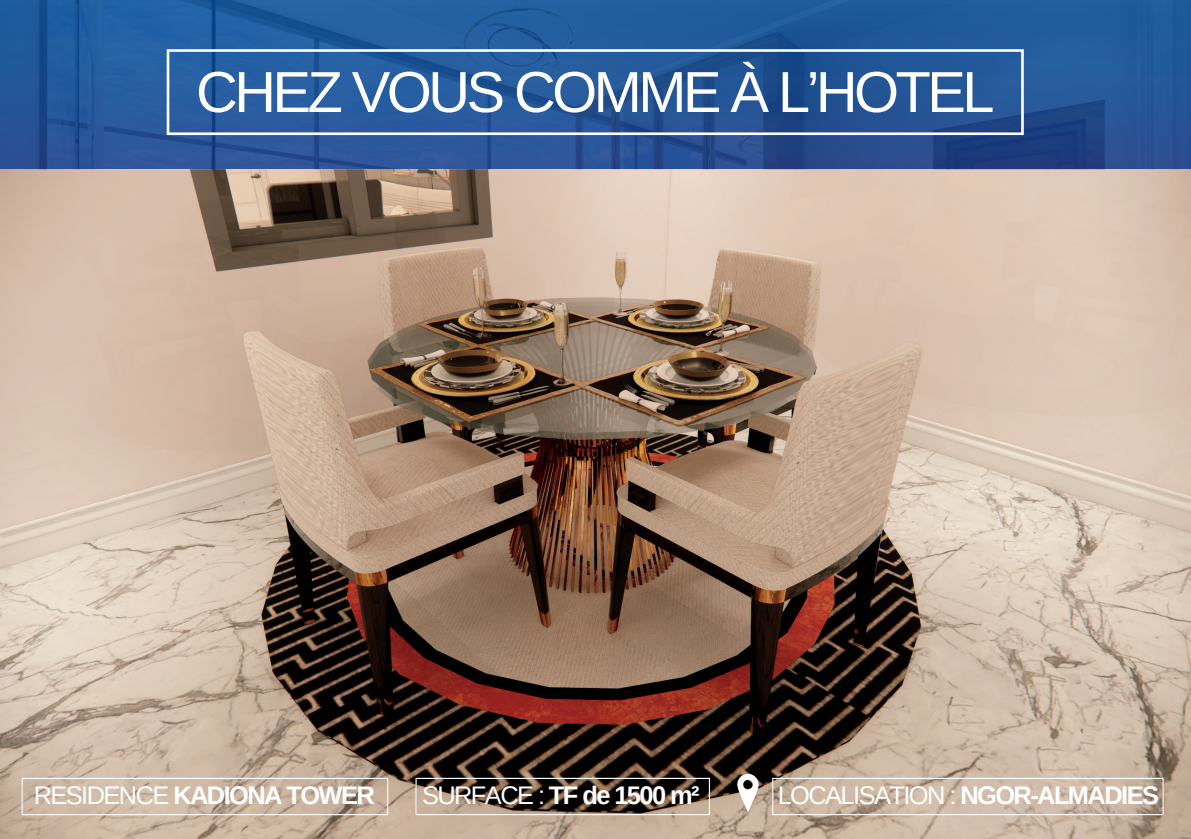
<style>
.page{position:relative;width:1191px;height:839px;background:#fff}
.page>*{position:absolute;margin:0;border:0;box-sizing:border-box;transform-origin:0 0}
.t1{font:57.9px "Arimo";letter-spacing:-.06em;color:#fff}
.t2{font:700 25.45px "Arimo";letter-spacing:-.06em;color:#fff}
.t3{font:25.45px "Arimo";letter-spacing:-.06em;color:#fff}
.s1{font-weight:400}
.s2{font-weight:700}
</style>
<div class="page">
<img style="left:0;top:0;width:1190px;height:839px">
<hr style="left:22px;top:779px;width:1px;height:35px;background:#fff">
<hr style="left:387px;top:779px;width:1px;height:35px;background:#fff">
<hr style="left:22px;top:778px;width:366px;height:1px;background:#fff">
<hr style="left:22px;top:814px;width:366px;height:1px;background:#fff">
<hr style="left:772px;top:779px;width:1px;height:35px;background:#fff">
<hr style="left:1162px;top:779px;width:1px;height:35px;background:#fff">
<hr style="left:772px;top:778px;width:391px;height:1px;background:#fff">
<hr style="left:772px;top:814px;width:391px;height:1px;background:#fff">
<svg style="left:737px;top:774px;width:21px;height:38px"></svg>
<hr style="left:415px;top:779px;width:1px;height:35px;background:#fff">
<hr style="left:709px;top:779px;width:1px;height:35px;background:#fff">
<hr style="left:415px;top:778px;width:295px;height:1px;background:#fff">
<hr style="left:415px;top:814px;width:295px;height:1px;background:#fff">
<hr style="left:167px;top:52px;width:2px;height:80px;background:#fff">
<hr style="left:1021px;top:52px;width:2px;height:80px;background:#fff">
<hr style="left:167px;top:49px;width:856px;height:3px;background:#fff">
<hr style="left:167px;top:132px;width:856px;height:3px;background:#fff">
<h1 class="t1" style="left:196px;top:60px;width:800px">CHEZ VOUS COMME À L’HOTEL</h1>
<p class="t2" style="left:34px;top:781px;width:342px"><span class="s1">RESIDENCE</span> KADIONA TOWER</p>
<p class="t2" style="left:422px;top:781px;width:279px"><span class="s1">SURFACE :</span> TF de 1500 m²</p>
<p class="t3" style="left:777px;top:781px;width:383px">LOCALISATION : <span class="s2">NGOR-ALMADIES</span></p>
</div>
